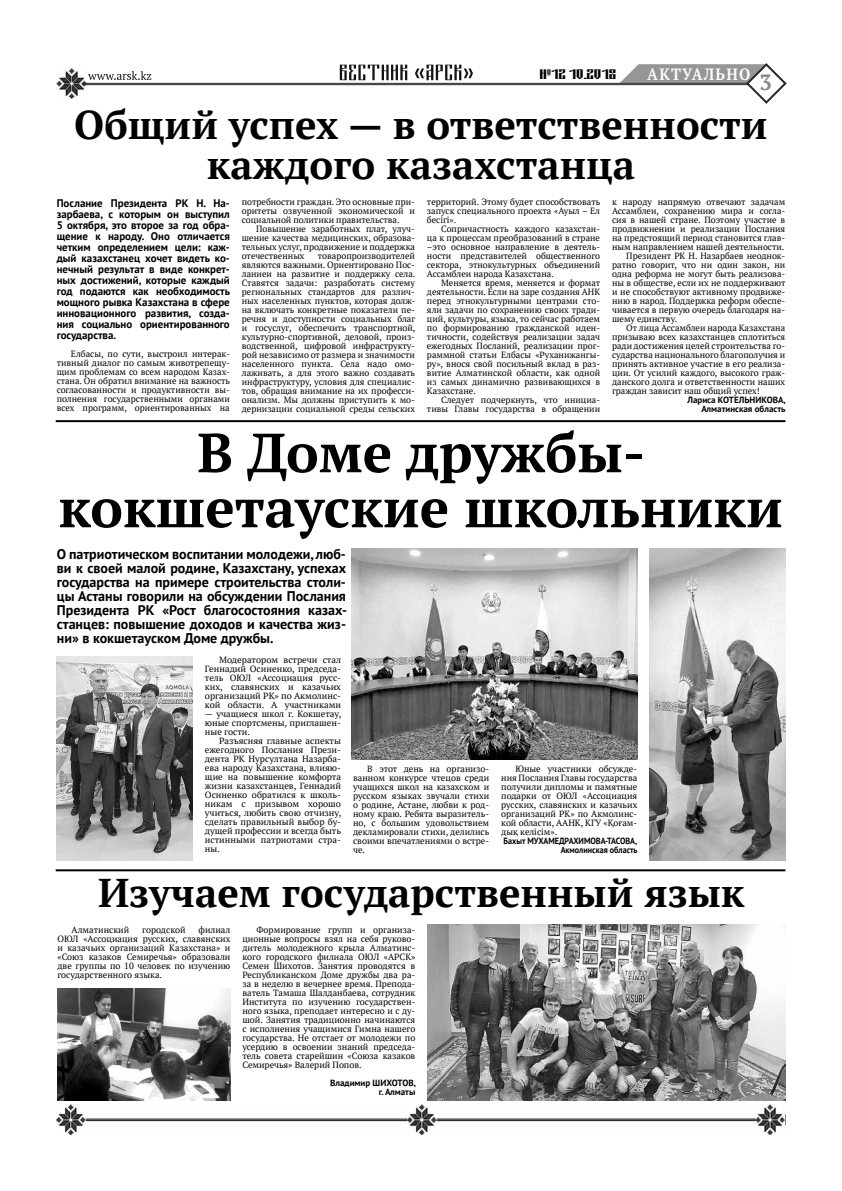
<style>
.page{position:relative;width:842px;height:1191px;background:#fff}
.page>*{position:absolute;margin:0;border:0;box-sizing:border-box;transform-origin:0 0}
.t1{font:700 55px/55px "PT Serif";color:#000;text-align:center}
.t2{font:700 40px/40px "PT Serif";color:#000;text-align:center}
.t3{font:700 22px "PT Serif";color:#878787}
.t4{font:700 16.4px "PT Serif";letter-spacing:.08em;color:#fbfbfb;scale:.92 1}
.t5{font:700 14px/14px "PT Sans";color:#000;text-align:justify}
.t6{font:700 14px "Tsarevich";color:#000}
.t7{font:700 11px/11px "PT Sans";color:#000;text-align:justify}
.t8{font:9px/9px "PT Serif";color:#000}
.t9{font:700 9px/9px "PT Sans";color:#000;text-align:right}
.t10{font:700 9px/9px "PT Sans";color:#000;text-align:right;scale:.9 1}
</style>
<div class="page">
<svg style="left:88px;top:71px;width:63px;height:9px"></svg>
<img style="left:57px;top:69px;width:30px;height:30px">
<svg style="left:340px;top:65px;width:67px;height:15px"></svg>
<svg style="left:415px;top:65px;width:58px;height:15px"></svg>
<hr style="left:82px;top:83px;width:695px;height:1px;background:#262626">
<hr style="left:82px;top:84px;width:695px;height:1px;background:#262626">
<svg style="left:620px;top:63px;width:167px;height:41px"></svg>
<img style="left:57px;top:1104px;width:729px;height:30px">
<img style="left:352px;top:548px;width:285px;height:211px">
<img style="left:57px;top:656px;width:135px;height:204px">
<img style="left:649px;top:548px;width:136px;height:312px">
<img style="left:57px;top:988px;width:173px;height:112px">
<img style="left:427px;top:924px;width:358px;height:176px">
<hr style="left:56px;top:420px;width:729px;height:2px;background:#000">
<hr style="left:56px;top:869px;width:729px;height:2px;background:#000">
<h3 class="t4" style="left:647px;top:63px;width:114px">Актуально</h3>
<h3 class="t6" style="left:540px;top:67px;width:78px">№12 10.2018</h3>
<h3 class="t3" style="left:759px;top:67px;width:14px">3</h3>
<h2 class="t2" style="left:74px;top:104px;width:695px">Общий успех — в ответственности каждого казахстанца</h2>
<p class="t7" style="left:57px;top:197px;width:175px">Послание Президента РК Н. На&shy;зарбаева, с которым он выступил 5 октября, это второе за год обра&shy;щение к народу. Оно отличается четким определением цели: каж&shy;дый казахстанец хочет видеть ко&shy;нечный результат в виде конкрет&shy;ных достижений, которые каждый год подаются как необходимость мощного рывка Казахстана в сфере инновационного развития, созда&shy;ния социально ориентированного государства.</p>
<p class="t8" style="left:57px;top:349px;width:175px;text-indent:14px">Елбасы, по сути, выстроил интерак&shy;тивный диалог по самым животрепещу&shy;щим проблемам со всем народом Казах&shy;стана. Он обратил внимание на важность согласованности и продуктивности вы&shy;полнения государственными органами всех программ, ориентированных на</p>
<p class="t8" style="left:242px;top:197px;width:175px">потребности граждан. Это основные при&shy;оритеты озвученной экономической и социальной политики правительства.</p>
<p class="t8" style="left:242px;top:224px;width:175px;text-indent:14px">Повышение заработных плат, улуч&shy;шение качества медицинских, образова&shy;тельных услуг, продвижение и поддержка отечественных</p>
<p class="t8" style="left:427px;top:197px;width:175px;text-align:justify">территорий. Этому будет способствовать запуск специального проекта «Ауыл – Ел бесігі».</p>
<p class="t8" style="left:427px;top:224px;width:175px;text-indent:14px">Сопричастность каждого казахстан&shy;ца к процессам преобразований в стране –это основное направление в деятель&shy;ности представителей общественного сектора, этнокультурных объединений Ассамблеи народа Казахстана.</p>
<p class="t8" style="left:427px;top:278px;width:175px;text-indent:14px">Меняется время, меняется и формат деятельности. Если на заре создания АНК перед этнокультурными центрами сто&shy;яли задачи по сохранению своих тради&shy;ций, культуры, языка, то сейчас работаем по формированию гражданской иден&shy;тичности, содействуя реализации задач ежегодных Посланий, реализации прог&shy;раммной статьи Елбасы «Руханижангы&shy;ру», внося свой посильный вклад в раз&shy;витие Алматинской области, как одной из самых динамично развивающихся в Казахстане.</p>
<p class="t8" style="left:427px;top:395px;width:175px;text-align:right">Следует подчеркнуть, что инициа&shy;тивы Главы государства в обращении</p>
<p class="t8" style="left:612px;top:197px;width:175px">к народу напрямую отвечают задачам</p>
<p class="t8" style="left:612px;top:206px;width:173px">Ассамблеи, сохранению мира и согла-</p>
<p class="t8" style="left:612px;top:215px;width:175px">сия в нашей стране. Поэтому участие в</p>
<p class="t8" style="left:612px;top:224px;width:175px">продвижнении и реализации Послания</p>
<p class="t8" style="left:612px;top:233px;width:173px">на предстоящий период становится глав-</p>
<p class="t8" style="left:612px;top:242px;width:174px">ным направлением нашей деятельности.</p>
<p class="t8" style="left:626px;top:251px;width:159px">Президент РК Н. Назарбаев неоднок-</p>
<p class="t8" style="left:612px;top:260px;width:175px">ратно говорит, что ни один закон, ни</p>
<p class="t8" style="left:612px;top:269px;width:173px">одна реформа не могут быть реализова-</p>
<p class="t8" style="left:612px;top:278px;width:175px">ны в обществе, если их не поддерживают</p>
<p class="t8" style="left:612px;top:287px;width:173px">и не способствуют активному продвиже-</p>
<p class="t8" style="left:612px;top:296px;width:173px">нию в народ. Поддержка реформ обеспе-</p>
<p class="t8" style="left:612px;top:305px;width:173px">чивается в первую очередь благодаря на-</p>
<p class="t8" style="left:612px;top:314px;width:67px">шему единству.</p>
<p class="t8" style="left:626px;top:323px;width:160px">От лица Ассамблеи народа Казахстана</p>
<p class="t8" style="left:612px;top:332px;width:175px">призываю всех казахстанцев сплотиться</p>
<p class="t8" style="left:612px;top:341px;width:173px">ради достижения целей строительства го-</p>
<p class="t8" style="left:612px;top:350px;width:175px">сударства национального благополучия и</p>
<p class="t8" style="left:612px;top:359px;width:173px">принять активное участие в его реализа-</p>
<p class="t8" style="left:612px;top:368px;width:173px">ции. От усилий каждого, высокого граж-</p>
<p class="t8" style="left:612px;top:377px;width:175px">данского долга и ответственности наших</p>
<p class="t8" style="left:612px;top:386px;width:149px">граждан зависит наш общий успех!</p>
<p class="t9" style="left:687px;top:395px;width:100px">Лариса КОТЕЛЬНИКОВА,<br>Алматинская область</p>
<p class="t8" style="left:242px;top:251px;width:175px;text-indent:76px">товаропроизводителей являются важными. Ориентировано Пос&shy;ланиеи на развитие и поддержку села.<br>Ставятся задачи: разработать систему региональных стандартов для различ&shy;ных населенных пунктов, которая долж&shy;на включать конкретные показатели пе&shy;речня и доступности социальных благ и госуслуг, обеспечить транспортной, культурно-спортивной, деловой, произ&shy;водственной, цифровой инфраструкту&shy;рой независимо от размера и значимости населенного пункта. Села надо омо&shy;лаживать, а для этого важно создавать инфраструктуру, условия для специалис&shy;тов, обращая внимание на их професси&shy;онализм. Мы должны приступить к мо&shy;дернизации социальной среды сельских</p>
<h1 class="t1" style="left:58px;top:424px;width:726px">В Доме дружбы&shy;кокшетауские школьники</h1>
<p class="t5" style="left:57px;top:547px;width:291px">О патриотическом воспитании молодежи, люб&shy;ви к своей малой родине, Казахстану, успехах государства на примере строительства столи&shy;цы Астаны говорили на обсуждении Послания Президента РК «Рост благосостояния казах&shy;станцев: повышение доходов и качества жиз&shy;ни» в кокшетауском Доме дружбы.</p>
<p class="t8" style="left:205px;top:655px;width:138px;text-indent:14px">Модератором встречи стал<br>Геннадий Осиненко, председа&shy;тель ОЮЛ «Ассоциация русс&shy;ких, славянских и казачьих организаций РК» по Акмолинс&shy;кой области. А участниками</p>
<p class="t8" style="left:205px;top:709px;width:138px">— учащиеся школ г. Кокшетау, юные спортсмены, приглашен&shy;ные гости.</p>
<p class="t8" style="left:205px;top:736px;width:138px;text-indent:14px">Разъясняя главные аспекты ежегодного Послания Прези&shy;дента РК Нурсултана Назарба&shy;ева народу Казахстана, влияю&shy;щие на повышение комфорта жизни казахстанцев, Геннадий<br>Осиненко обратился к школь&shy;никам с призывом хорошо учиться, любить свою отчизну, сделать правильный выбор бу&shy;дущей профессии и всегда быть истинными патриотами стра&shy;ны.</p>
<p class="t8" style="left:353px;top:764px;width:138px;text-indent:14px">В этот день на организо&shy;ванном конкурсе чтецов среди учащихся школ на казахском и русском языках звучали стихи о родине, Астане, любви к род&shy;ному краю. Ребята выразитель&shy;но, с большим удовольствием декламировали стихи, делились своими впечатлениями о встре&shy;че.</p>
<p class="t8" style="left:501px;top:764px;width:138px;text-indent:14px">Юные участники обсужде&shy;ния Послания Главы государства получили дипломы и памятные подарки от ОЮЛ «Ассоциация русских, славянских и казачьих организаций РК» по Акмолинс&shy;кой области, ААНК, КГУ «Қоғам&shy;дық келісім».</p>
<p class="t10" style="left:504px;top:836px;width:150px">Бахыт МУХАМЕДРАХИМОВА-ТАСОВА,<br>Акмолинская область</p>
<h2 class="t2" style="left:98px;top:872px;width:648px">Изучаем государственный язык</h2>
<p class="t8" style="left:72px;top:925px;width:59px">Алматинский</p>
<p class="t8" style="left:142px;top:925px;width:45px">городской</p>
<p class="t8" style="left:57px;top:925px;width:174px;text-align:justify;text-indent:141px">филиал ОЮЛ «Ассоциация русских, славянских и казачьих организаций Казахстана» и «Союз казаков Семиречья» образовали две группы по 10 человек по изучению государственного языка.</p>
<p class="t8" style="left:242px;top:925px;width:174px;text-indent:14px">Формирование групп и организа&shy;ционные вопросы взял на себя руково&shy;дитель молодежного крыла Алматинс&shy;кого городского филиала ОЮЛ «АРСК» Семен Шихотов. Занятия проводятся в Республиканском Доме дружбы два ра&shy;за в неделю в вечернее время. Препода&shy;ватель Тамаша Шалданбаева, сотрудник Института по изучению государствен&shy;ного языка, преподает интересно и с ду&shy;шой. Занятия традиционно начинаются с исполнения учащимися Гимна нашего государства. Не отстает от молодежи по усердию в освоении знаний председа&shy;тель совета старейшин «Союза казаков Семиречья» Валерий Попов.</p>
<p class="t9" style="left:330px;top:1078px;width:87px">Владимир ШИХОТОВ, г. Алматы</p>
</div>
